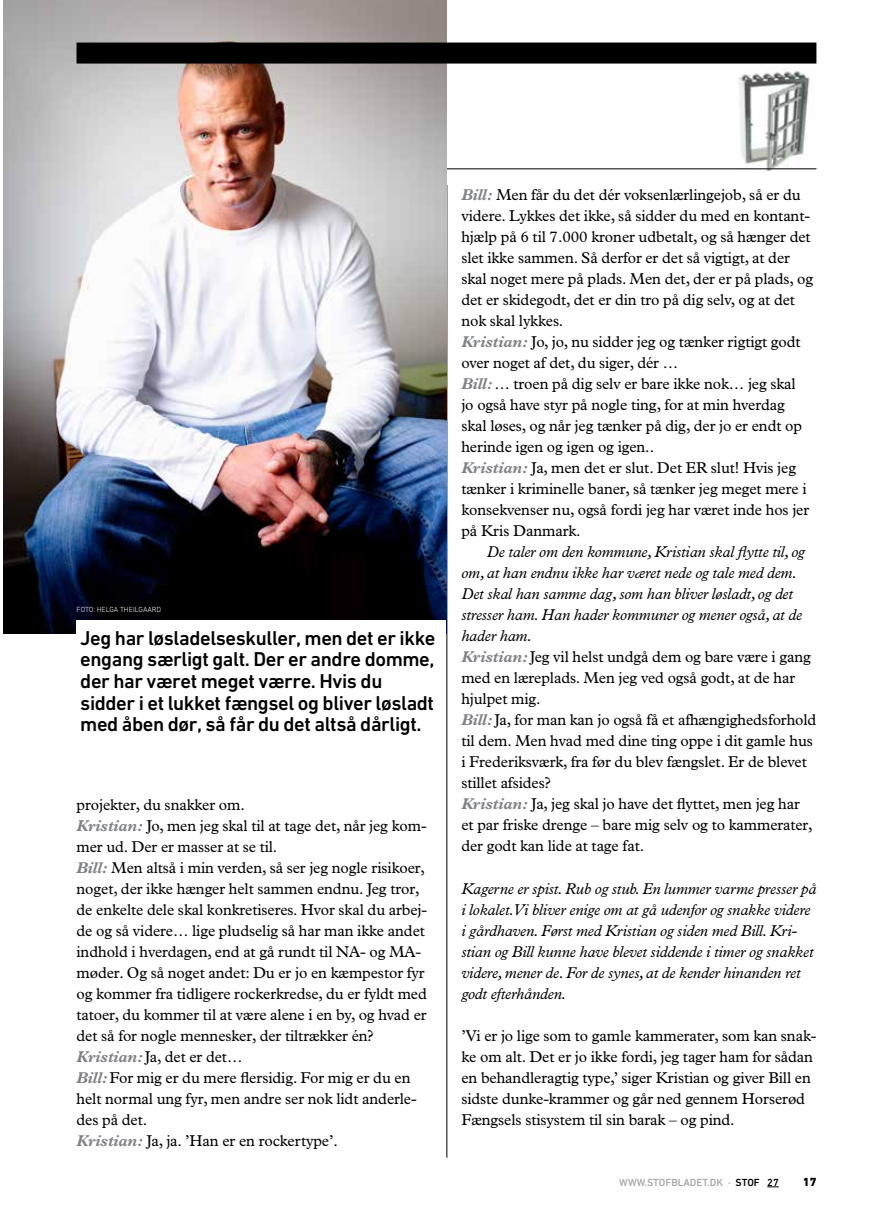
<style>
.page{position:relative;width:893px;height:1221px;background:#fff}
.page>*{position:absolute;margin:0;border:0;box-sizing:border-box;transform-origin:0 0}
.t1{font:500 20.4px/21.6px "DIN Next LT Pro";letter-spacing:-.02em;color:#000}
.t2{font:15.75px/21px "Plantin";letter-spacing:-.005em;color:#000}
.t3{font:italic 15.75px/21px "Plantin";letter-spacing:-.005em;color:#000}
.t4{font:800 12px "DIN Next LT Pro";color:#000}
.t5{font:500 10.5px "DIN Next LT Pro";color:#a7a9ac}
.t6{font:300 7.5px "DIN Next LT Pro";color:#fff}
.s1{font-weight:700;font-style:italic;color:#808285}
.s2{font-style:italic}
.s3{color:#000}
</style>
<div class="page">
<svg style="left:767px;top:1186px;width:12px;height:1px"></svg>
<hr style="left:77px;top:168px;width:739px;height:1px;background:#000">
<hr style="left:446px;top:185px;width:1px;height:972px;background:#000">
<img style="left:3px;top:0;width:443px;height:633px">
<div style="left:76px;top:621px;width:370px;height:151px;background:#fff"></div>
<img style="left:738px;top:71px;width:79px;height:99px">
<div style="left:77px;top:43px;width:739px;height:21px;background:#000"></div>
<p class="t6" style="left:77px;top:605px;width:86px">FOTO: HELGA THEILGAARD</p>
<p class="t1" style="left:80px;top:626px;width:357px">Jeg har løsladelseskuller, men det er ikke engang særligt galt. Der er andre domme, der har været meget værre. Hvis du sidder i et lukket fængsel og bliver løsladt med åben dør, så får du det altså dårligt.</p>
<p class="t2" style="left:77px;top:793px;width:352px">projekter, du snakker om.<br><span class="s1">Kristian:</span> Jo, men jeg skal til at tage det, når jeg kom&shy;mer ud. Der er masser at se til.<br><span class="s1">Bill:</span> Men altså i min verden, så ser jeg nogle risikoer, noget, der ikke hænger helt sammen endnu. Jeg tror, de enkelte dele skal konkretiseres. Hvor skal du arbej&shy;de og så videre… lige pludselig så har man ikke andet indhold i hverdagen, end at gå rundt til NA- og MA&shy;møder. Og så noget andet: Du er jo en kæmpestor fyr og kommer fra tidligere rockerkredse, du er fyldt med tatoer, du kommer til at være alene i en by, og hvad er det så for nogle mennesker, der tiltrækker én?<br><span class="s1">Kristian:</span> Ja, det er det…<br><span class="s1">Bill:</span> For mig er du mere flersidig. For mig er du en helt normal ung fyr, men andre ser nok lidt anderle&shy;des på det.<br><span class="s1">Kristian:</span> Ja, ja. ’Han er en rockertype’.</p>
<p class="t2" style="left:461px;top:184px;width:353px"><span class="s1">Bill:</span> Men får du det dér voksenlærlingejob, så er du videre. Lykkes det ikke, så sidder du med en kontant&shy;hjælp på 6 til 7.000 kroner udbetalt, og så hænger det slet ikke sammen. Så derfor er det så vigtigt, at der skal noget mere på plads. Men det, der er på plads, og det er skidegodt, det er din tro på dig selv, og at det nok skal lykkes.<br><span class="s1">Kristian:</span> Jo, jo, nu sidder jeg og tænker rigtigt godt over noget af det, du siger, dér …<br><span class="s1">Bill:</span> … troen på dig selv er bare ikke nok… jeg skal<br>jo også have styr på nogle ting, for at min hverdag skal løses, og når jeg tænker på dig, der jo er endt op herinde igen og igen og igen..<br><span class="s1">Kristian:</span> Ja, men det er slut. Det ER slut! Hvis jeg tænker i kriminelle baner, så tænker jeg meget mere i konsekvenser nu, også fordi jeg har været inde hos jer på Kris Danmark.</p>
<p class="t2" style="left:461px;top:541px;width:357px;text-indent:26px"><span class="s2">De taler om den kommune, Kristian skal flytte til, og om, at han endnu ikke har været nede og tale med dem.<br>Det skal han samme dag, som han bliver løsladt, og det stresser ham. Han hader kommuner og mener også, at de hader ham.<br></span><span class="s1">Kristian:</span> Jeg vil helst undgå dem og bare være i gang med en læreplads. Men jeg ved også godt, at de har hjulpet mig.<br><span class="s1">Bill:</span> Ja, for man kan jo også få et afhængighedsforhold til dem. Men hvad med dine ting oppe i dit gamle hus i Frederiksværk, fra før du blev fængslet. Er de blevet stillet afsides?<br><span class="s1">Kristian:</span> Ja, jeg skal jo have det flyttet, men jeg har<br>et par friske drenge – bare mig selv og to kammerater, der godt kan lide at tage fat.</p>
<p class="t3" style="left:461px;top:877px;width:357px">Kagerne er spist. Rub og stub. En lummer varme presser på i lokalet. Vi bliver enige om at gå udenfor og snakke videre i gårdhaven. Først med Kristian og siden med Bill. Kri&shy;stian og Bill kunne have blevet siddende i timer og snakket videre, mener de. For de synes, at de kender hinanden ret godt efterhånden.</p>
<p class="t2" style="left:461px;top:1024px;width:357px">’Vi er jo lige som to gamle kammerater, som kan snak&shy;ke om alt. Det er jo ikke fordi, jeg tager ham for sådan en behandleragtig type,’ siger Kristian og giver Bill en sidste dunke-krammer og går ned gennem Horserød Fængsels stisystem til sin barak – og pind.</p>
<p class="t5" style="left:619px;top:1175px;width:161px">WWW.STOFBLADET.DK · <span class="s3">STOF 27</span></p>
<p class="t4" style="left:803px;top:1174px;width:15px">17</p>
</div>
